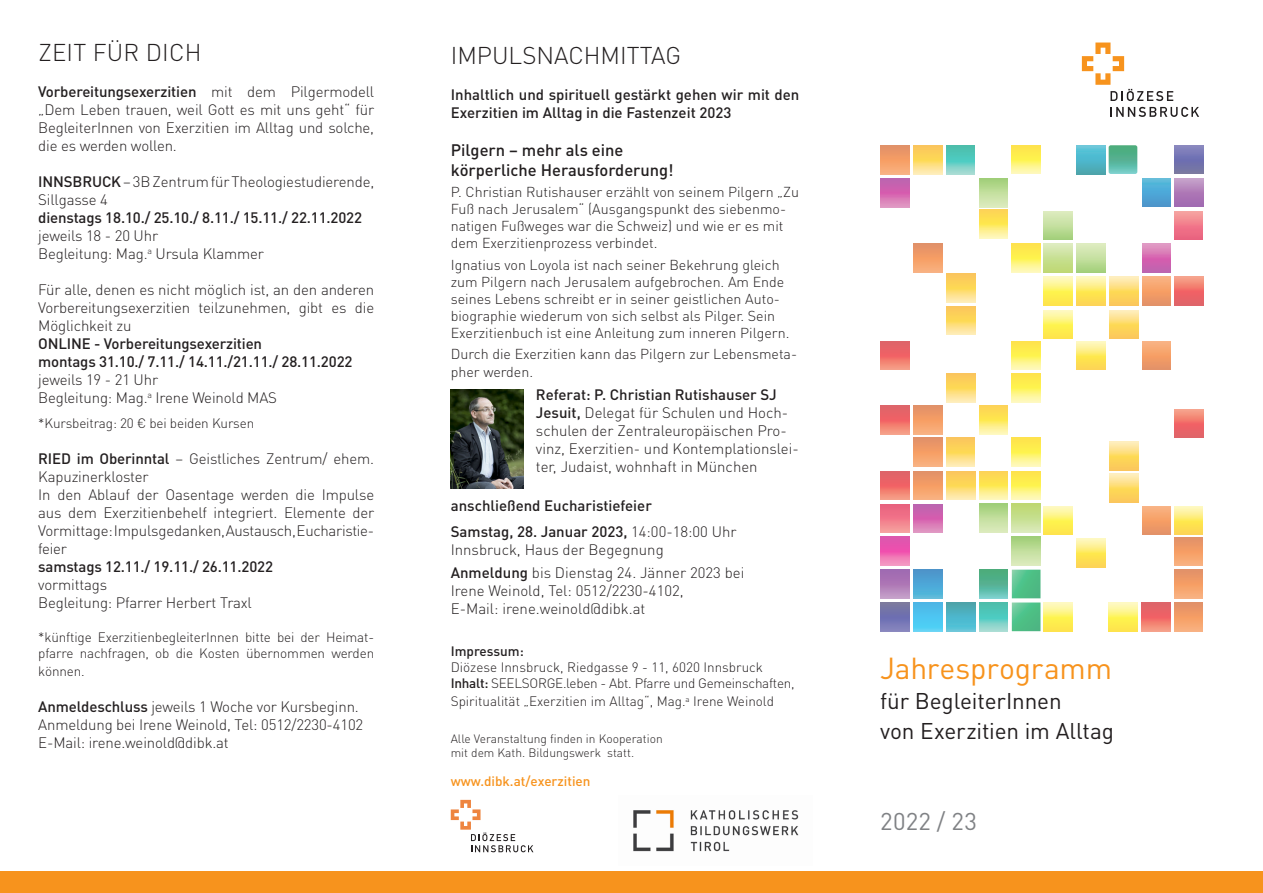
<style>
.page{position:relative;width:1263px;height:893px;background:#fff}
.page>*{position:absolute;margin:0;border:0;box-sizing:border-box;transform-origin:0 0}
.t1{font:30px "DIN Pro";letter-spacing:-.01em;color:#f7931d}
.t2{font:300 24px "DIN Pro";color:#231f20}
.t3{font:24px "DIN Pro";letter-spacing:.01em;color:#808285}
.t4{font:22.5px/30px "DIN Pro";letter-spacing:-.005em;color:#231f20}
.t5{font:500 16.5px/19.8px "DIN Pro";color:#231f20}
.t6{font:300 15px/18px "DIN Pro";letter-spacing:-.01em;color:#231f20}
.t7{font:500 15px/18px "DIN Pro";color:#231f20}
.t8{font:300 14.25px/17.1px "DIN Pro";color:#231f20}
.t9{font:300 13.5px/16.2px "DIN Pro";letter-spacing:-.01em;color:#231f20}
.t10{font:500 13.5px "DIN Pro";color:#f7931d}
.t11{font:500 13.5px "DIN Pro";color:#231f20}
.t12{font:300 12px/14.4px "DIN Pro";color:#231f20}
.s1{font-weight:500}
.s2{font-weight:300}
</style>
<div class="page">
<svg style="left:451px;top:800px;width:82px;height:52px"></svg>
<div style="left:833px;top:872px;width:430px;height:21px;background:#f7931d"></div>
<div style="left:395px;top:872px;width:451px;height:21px;background:#f7931d"></div>
<div style="left:0;top:872px;width:421px;height:21px;background:#f7931d"></div>
<svg style="left:1110px;top:107px;width:89px;height:10px"></svg>
<svg style="left:1082px;top:43px;width:91px;height:58px"></svg>
<svg style="left:1012px;top:373px;width:28px;height:29px"></svg>
<svg style="left:979px;top:406px;width:29px;height:28px"></svg>
<svg style="left:946px;top:373px;width:29px;height:29px"></svg>
<svg style="left:913px;top:438px;width:29px;height:29px"></svg>
<div style="left:913px;top:406px;width:29px;height:28px;background:linear-gradient(to bottom,#e78e5f,#fcaf78)"></div>
<svg style="left:881px;top:406px;width:28px;height:28px"></svg>
<svg style="left:1012px;top:244px;width:28px;height:29px"></svg>
<svg style="left:913px;top:244px;width:29px;height:29px"></svg>
<svg style="left:946px;top:306px;width:29px;height:29px"></svg>
<svg style="left:979px;top:209px;width:29px;height:29px"></svg>
<svg style="left:946px;top:274px;width:29px;height:29px"></svg>
<svg style="left:881px;top:341px;width:28px;height:29px"></svg>
<svg style="left:1012px;top:145px;width:28px;height:29px"></svg>
<svg style="left:1012px;top:504px;width:28px;height:29px"></svg>
<div style="left:1012px;top:537px;width:28px;height:28px;background:linear-gradient(to bottom,#a3cf79,#dcebbd)"></div>
<svg style="left:1012px;top:570px;width:28px;height:61px;background:#5ec492"></svg>
<svg style="left:1012px;top:471px;width:28px;height:29px"></svg>
<svg style="left:979px;top:602px;width:29px;height:29px"></svg>
<svg style="left:979px;top:504px;width:29px;height:29px"></svg>
<div style="left:979px;top:570px;width:29px;height:28px;background:linear-gradient(to bottom,#43a46f,#6dc7c0)"></div>
<svg style="left:979px;top:471px;width:29px;height:29px"></svg>
<svg style="left:946px;top:602px;width:29px;height:29px"></svg>
<svg style="left:946px;top:471px;width:29px;height:29px"></svg>
<div style="left:913px;top:603px;width:29px;height:28px;background:linear-gradient(to bottom,#4ab6e7,#52d3f7)"></div>
<svg style="left:913px;top:504px;width:29px;height:29px"></svg>
<div style="left:913px;top:570px;width:29px;height:28px;background:linear-gradient(to bottom,#4a93cd,#54b9dc)"></div>
<svg style="left:913px;top:471px;width:29px;height:29px"></svg>
<div style="left:881px;top:603px;width:28px;height:28px;background:linear-gradient(to bottom,#6f6fa0,#7d7dbe)"></div>
<svg style="left:881px;top:504px;width:28px;height:29px"></svg>
<svg style="left:881px;top:537px;width:28px;height:29px"></svg>
<div style="left:881px;top:570px;width:28px;height:28px;background:linear-gradient(to bottom,#9c60ac,#c197c4)"></div>
<svg style="left:881px;top:471px;width:28px;height:29px"></svg>
<svg style="left:946px;top:438px;width:29px;height:29px"></svg>
<svg style="left:1012px;top:438px;width:28px;height:29px"></svg>
<svg style="left:1012px;top:341px;width:28px;height:29px"></svg>
<svg style="left:1076px;top:341px;width:29px;height:29px"></svg>
<svg style="left:1142px;top:341px;width:29px;height:29px"></svg>
<svg style="left:1044px;top:506px;width:28px;height:29px"></svg>
<svg style="left:1142px;top:506px;width:29px;height:29px"></svg>
<svg style="left:1109px;top:442px;width:29px;height:28px"></svg>
<svg style="left:1076px;top:538px;width:29px;height:29px"></svg>
<svg style="left:1174px;top:506px;width:29px;height:29px"></svg>
<svg style="left:1109px;top:474px;width:29px;height:29px"></svg>
<svg style="left:1175px;top:409px;width:28px;height:29px"></svg>
<svg style="left:1044px;top:603px;width:28px;height:28px"></svg>
<svg style="left:1044px;top:244px;width:28px;height:29px"></svg>
<svg style="left:1044px;top:211px;width:28px;height:29px"></svg>
<svg style="left:1044px;top:277px;width:28px;height:28px"></svg>
<svg style="left:1076px;top:244px;width:29px;height:29px"></svg>
<svg style="left:1076px;top:277px;width:29px;height:28px"></svg>
<div style="left:1076px;top:146px;width:29px;height:28px;background:linear-gradient(to bottom,#58c8e0,#49a7b3)"></div>
<svg style="left:1109px;top:277px;width:29px;height:28px"></svg>
<svg style="left:1142px;top:244px;width:29px;height:29px"></svg>
<svg style="left:1142px;top:178px;width:29px;height:29px"></svg>
<div style="left:1142px;top:277px;width:29px;height:28px;background:linear-gradient(to bottom,#feb17a,#e89161)"></div>
<svg style="left:1175px;top:145px;width:28px;height:29px"></svg>
<svg style="left:1174px;top:211px;width:29px;height:29px"></svg>
<svg style="left:1175px;top:178px;width:28px;height:29px"></svg>
<svg style="left:1175px;top:277px;width:28px;height:28px"></svg>
<svg style="left:1109px;top:310px;width:29px;height:29px"></svg>
<svg style="left:1044px;top:310px;width:28px;height:29px"></svg>
<svg style="left:1174px;top:569px;width:29px;height:29px"></svg>
<svg style="left:1174px;top:537px;width:29px;height:29px"></svg>
<svg style="left:1174px;top:603px;width:29px;height:29px"></svg>
<svg style="left:1141px;top:603px;width:29px;height:29px"></svg>
<svg style="left:979px;top:178px;width:29px;height:29px"></svg>
<svg style="left:913px;top:146px;width:29px;height:28px"></svg>
<svg style="left:880px;top:178px;width:29px;height:29px"></svg>
<div style="left:880px;top:146px;width:29px;height:28px;background:linear-gradient(to bottom,#e78e5f,#fcaf78)"></div>
<svg style="left:946px;top:146px;width:29px;height:28px"></svg>
<svg style="left:1108px;top:603px;width:29px;height:29px"></svg>
<svg style="left:1108px;top:145px;width:29px;height:29px"></svg>
<img style="left:633px;top:810px;width:166px;height:42px">
<img style="left:451px;top:390px;width:72px;height:99px">
<h2 class="t2" style="left:38px;top:36px;width:165px">ZEIT FÜR DICH</h2>
<p class="t6" style="left:38px;top:82px;width:337px;text-align:justify"><span class="s1">Vorbereitungsexerzitien</span> mit dem Pilgermodell „Dem Leben trauen, weil Gott es mit uns geht“ für BegleiterInnen von Exerzitien im Alltag und solche, die es werden wollen.</p>
<p class="t6" style="left:38px;top:172px;width:337px"><span class="s1">INNSBRUCK</span> – 3B Zentrum für Theologiestudierende,<br>Sillgasse 4</p>
<p class="t7" style="left:38px;top:208px;width:325px">dienstags 18.10./ 25.10./ 8.11./ 15.11./ 22.11.2022</p>
<p class="t6" style="left:38px;top:226px;width:227px">jeweils 18 - 20 Uhr<br>Begleitung: Mag.<sup>a</sup> Ursula Klammer</p>
<p class="t6" style="left:38px;top:280px;width:337px;text-align:justify">Für alle, denen es nicht möglich ist, an den anderen Vorbereitungsexerzitien teilzunehmen, gibt es die Möglichkeit zu</p>
<p class="t7" style="left:38px;top:334px;width:316px">ONLINE - Vorbereitungsexerzitien<br>montags 31.10./ 7.11./ 14.11./21.11./ 28.11.2022</p>
<p class="t6" style="left:38px;top:370px;width:240px">jeweils 19 - 21 Uhr<br>Begleitung: Mag.<sup>a</sup> Irene Weinold MAS</p>
<p class="t9" style="left:38px;top:414px;width:217px">*Kursbeitrag: 20 € bei beiden Kursen</p>
<p class="t6" style="left:38px;top:449px;width:337px"><span class="s1">RIED im Oberinntal</span> – Geistliches Zentrum/ ehem.<br>Kapuzinerkloster<br>In den Ablauf der Oasentage werden die Impulse aus dem Exerzitienbehelf integriert. Elemente der Vormittage: Impulsgedanken, Austausch, Eucharistie&shy;feier</p>
<p class="t7" style="left:38px;top:557px;width:236px">samstags 12.11./ 19.11./ 26.11.2022</p>
<p class="t6" style="left:38px;top:575px;width:215px">vormittags<br>Begleitung: Pfarrer Herbert Traxl</p>
<p class="t9" style="left:38px;top:628px;width:337px">*künftige ExerzitienbegleiterInnen bitte bei der Heimat&shy;pfarre nachfragen, ob die Kosten übernommen werden</p>
<p class="t9" style="left:38px;top:662px;width:48px">können.</p>
<p class="t6" style="left:38px;top:697px;width:326px"><span class="s1">Anmeldeschluss</span> jeweils 1 Woche vor Kursbeginn.<br>Anmeldung bei Irene Weinold, Tel: 0512/2230-4102<br>E-Mail: irene.weinold@dibk.at</p>
<h2 class="t2" style="left:451px;top:39px;width:232px">IMPULSNACHMITTAG</h2>
<p class="t7" style="left:451px;top:85px;width:350px">Inhaltlich und spirituell gestärkt gehen wir mit den<br>Exerzitien im Alltag in die Fastenzeit 2023</p>
<p class="t5" style="left:451px;top:139px;width:224px">Pilgern – mehr als eine körperliche Herausforderung!</p>
<p class="t8" style="left:451px;top:183px;width:350px">P. Christian Rutishauser erzählt von seinem Pilgern „Zu Fuß nach Jerusalem“ (Ausgangspunkt des siebenmo&shy;natigen Fußweges war die Schweiz) und wie er es mit dem Exerzitienprozess verbindet.</p>
<p class="t8" style="left:451px;top:255px;width:340px">Ignatius von Loyola ist nach seiner Bekehrung gleich zum Pilgern nach Jerusalem aufgebrochen. Am Ende seines Lebens schreibt er in seiner geistlichen Auto&shy;biographie wiederum von sich selbst als Pilger. Sein Exerzitienbuch ist eine Anleitung zum inneren Pilgern.</p>
<p class="t8" style="left:451px;top:345px;width:348px;line-height:18px">Durch die Exerzitien kann das Pilgern zur Lebensmeta&shy;pher werden.</p>
<p class="t6" style="left:536px;top:385px;width:264px"><span class="s1">Referat: P. Christian Rutishauser SJ Jesuit,</span> Delegat für Schulen und Hoch&shy;schulen der Zentraleuropäischen Pro&shy;vinz, Exerzitien- und Kontemplationslei&shy;ter, Judaist, wohnhaft in München</p>
<p class="t7" style="left:451px;top:492px;width:287px;line-height:26.5px">anschließend Eucharistiefeier<br>Samstag, 28. Januar 2023, <span class="s2">14:00-18:00 Uhr</span></p>
<p class="t6" style="left:451px;top:538px;width:295px;line-height:22.2px">Innsbruck, Haus der Begegnung<br><span class="s1">Anmeldung</span> bis Dienstag 24. Jänner 2023 bei</p>
<p class="t6" style="left:451px;top:581px;width:234px">Irene Weinold, Tel: 0512/2230-4102,<br>E-Mail: irene.weinold@dibk.at</p>
<p class="t11" style="left:451px;top:642px;width:75px">Impressum:</p>
<p class="t9" style="left:451px;top:659px;width:345px">Diözese Innsbruck, Riedgasse 9 - 11, 6020 Innsbruck<br><span class="s1">Inhalt:</span> SEELSORGE.leben - Abt. Pfarre und Gemeinschaften,</p>
<p class="t9" style="left:451px;top:693px;width:325px">Spiritualität „Exerzitien im Alltag“, Mag.<sup>a</sup> Irene Weinold</p>
<p class="t12" style="left:451px;top:731px;width:213px">Alle Veranstaltung finden in Kooperation mit dem Kath. Bildungswerk statt.</p>
<p class="t10" style="left:451px;top:771px;width:141px">www.dibk.at/exerzitien</p>
<h1 class="t1" style="left:880px;top:648px;width:234px">Jahresprogramm</h1>
<h3 class="t4" style="left:880px;top:685px;width:236px">für BegleiterInnen<br>von Exerzitien im Alltag</h3>
<h2 class="t3" style="left:880px;top:805px;width:98px">2022 / 23</h2>
</div>
